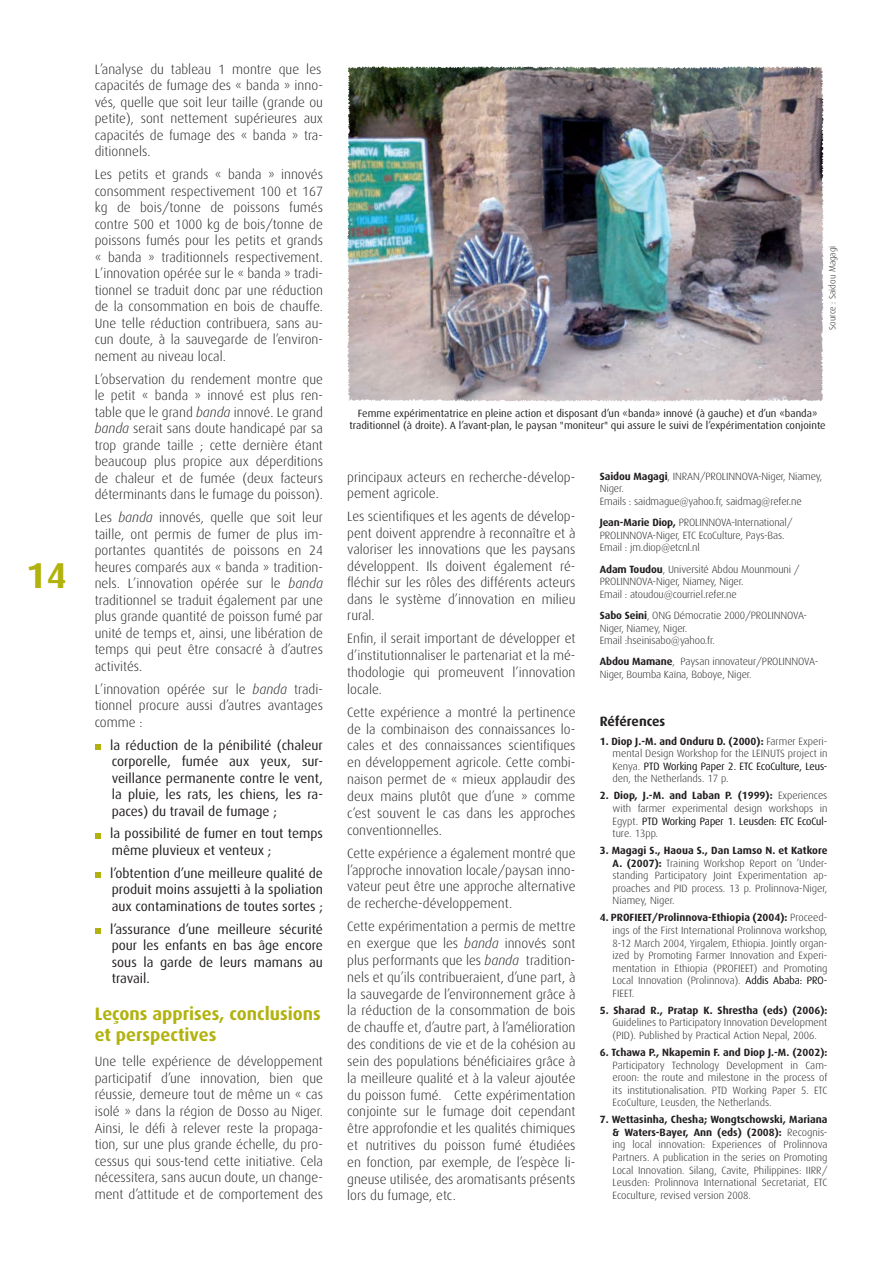
<style>
.page{position:relative;width:893px;height:1263px;background:#fff}
.page>*{position:absolute;margin:0;border:0;box-sizing:border-box;transform-origin:0 0}
.t1{font:700 36px "Dax";color:#b2b20e}
.petitTitre{font:700 18px/21.6px "Dax";color:#b2b20e}
.t2{font:300 13.5px/16.5px "Dax";color:#231f20;text-align:justify}
.t3{font:13.5px/16.5px "Dax";color:#231f20;text-align:justify}
.t4{font:700 13.5px "Dax";letter-spacing:-.01em;color:#231f20}
.texte_référence{font:300 10.5px/12.6px "Dax";color:#231f20;text-align:justify}
.texte_Adresse{font:300 10.5px/12.6px "Dax";letter-spacing:-.01em;color:#231f20}
.legend_texte{font:10.5px/12.6px "Dax";color:#231f20;text-align:center}
.Légende{font:300 9px "Dax";color:#231f20}
.s1{font-style:italic}
.s2{font-weight:700}
</style>
<div class="page">
<img style="left:349px;top:68px;width:472px;height:331px">
<img style="left:821px;top:68px;width:3px;height:331px">
<img style="left:349px;top:399px;width:474px;height:3px">
<svg style="left:95px;top:744px;width:5px;height:5px"></svg>
<svg style="left:95px;top:833px;width:5px;height:5px"></svg>
<svg style="left:95px;top:872px;width:5px;height:5px"></svg>
<svg style="left:95px;top:928px;width:5px;height:5px"></svg>
<img style="left:349px;top:66px;width:473px;height:2px">
<img style="left:347px;top:67px;width:2px;height:328px">
<p class="t1" style="left:26px;top:554px;width:42px">14</p>
<p class="t2" style="left:95px;top:61px;width:230px">L’analyse du tableau 1 montre que les capacités de fumage des « banda » inno&shy;vés, quelle que soit leur taille (grande ou petite), sont nettement supérieures aux capacités de fumage des « banda » tra&shy;ditionnels.</p>
<p class="t2" style="left:95px;top:166px;width:230px">Les petits et grands « banda » innovés consomment respectivement 100 et 167 kg de bois/tonne de poissons fumés contre 500 et 1000 kg de bois/tonne de poissons fumés pour les petits et grands « banda » traditionnels respectivement.<br>L’innovation opérée sur le « banda » tradi&shy;tionnel se traduit donc par une réduction de la consommation en bois de chauffe.<br>Une telle réduction contribuera, sans au&shy;cun doute, à la sauvegarde de l’environ&shy;nement au niveau local.</p>
<p class="t2" style="left:95px;top:371px;width:230px">L’observation du rendement montre que le petit « banda » innové est plus ren&shy;table que le grand <span class="s1">banda</span> innové. Le grand <span class="s1">banda</span> serait sans doute handicapé par sa trop grande taille ; cette dernière étant beaucoup plus propice aux déperditions de chaleur et de fumée (deux facteurs déterminants dans le fumage du poisson).</p>
<p class="t2" style="left:95px;top:509px;width:230px">Les <span class="s1">banda</span> innovés, quelle que soit leur taille, ont permis de fumer de plus im&shy;portantes quantités de poissons en 24 heures comparés aux « banda » tradition&shy;nels. L’innovation opérée sur le <span class="s1">banda </span>traditionnel se traduit également par une plus grande quantité de poisson fumé par unité de temps et, ainsi, une libération de temps qui peut être consacré à d’autres activités.</p>
<p class="t2" style="left:95px;top:681px;width:230px">L’innovation opérée sur le <span class="s1">banda</span> tradi&shy;tionnel procure aussi d’autres avantages comme :</p>
<p class="t3" style="left:110px;top:736px;width:214px">la réduction de la pénibilité (chaleur corporelle, fumée aux yeux, sur&shy;veillance permanente contre le vent, la pluie, les rats, les chiens, les ra&shy;paces) du travail de fumage ;</p>
<p class="t3" style="left:110px;top:825px;width:214px">la possibilité de fumer en tout temps même pluvieux et venteux ;</p>
<p class="t3" style="left:110px;top:864px;width:214px">l’obtention d’une meilleure qualité de produit moins assujetti à la spoliation aux contaminations de toutes sortes ;</p>
<p class="t3" style="left:110px;top:920px;width:214px">l’assurance d’une meilleure sécurité pour les enfants en bas âge encore sous la garde de leurs mamans au travail.</p>
<p class="petitTitre" style="left:95px;top:1002px;width:227px">Leçons apprises, conclusions et perspectives</p>
<p class="t2" style="left:95px;top:1053px;width:230px">Une telle expérience de développement participatif d’une innovation, bien que réussie, demeure tout de même un « cas isolé » dans la région de Dosso au Niger.<br>Ainsi, le défi à relever reste la propaga&shy;tion, sur une plus grande échelle, du pro&shy;cessus qui sous-tend cette initiative. Cela nécessitera, sans aucun doute, un change&shy;ment d’attitude et de comportement des</p>
<p class="Légende" style="left:827px;top:330px;width:86px;rotate:-90deg">Source : Saidou Magagi</p>
<p class="legend_texte" style="left:349px;top:407px;width:477px">Femme expérimentatrice en pleine action et disposant d’un «banda» innové (à gauche) et d’un «banda» traditionnel (à droite). A l’avant-plan, le paysan "moniteur" qui assure le suivi de l’expérimentation conjointe</p>
<p class="t2" style="left:347px;top:469px;width:230px">principaux acteurs en recherche-dévelop&shy;pement agricole.</p>
<p class="t2" style="left:347px;top:508px;width:230px">Les scientifiques et les agents de dévelop&shy;pent doivent apprendre à reconnaître et à valoriser les innovations que les paysans développent. Ils doivent également ré&shy;fléchir sur les rôles des différents acteurs dans le système d’innovation en milieu rural.</p>
<p class="t2" style="left:347px;top:630px;width:230px">Enfin, il serait important de développer et d’institutionnaliser le partenariat et la mé&shy;thodologie qui promeuvent l’innovation locale.</p>
<p class="t2" style="left:347px;top:703px;width:230px">Cette expérience a montré la pertinence de la combinaison des connaissances lo&shy;cales et des connaissances scientifiques en développement agricole. Cette combi&shy;naison permet de « mieux applaudir des deux mains plutôt que d’une » comme c’est souvent le cas dans les approches conventionnelles.</p>
<p class="t2" style="left:347px;top:844px;width:230px">Cette expérience a également montré que l’approche innovation locale/paysan inno&shy;vateur peut être une approche alternative de recherche-développement.</p>
<p class="t2" style="left:347px;top:918px;width:230px">Cette expérimentation a permis de mettre en exergue que les <span class="s1">banda</span> innovés sont plus performants que les <span class="s1">banda</span> tradition&shy;nels et qu’ils contribueraient, d’une part, à la sauvegarde de l’environnement grâce à la réduction de la consommation de bois de chauffe et, d’autre part, à l’amélioration des conditions de vie et de la cohésion au sein des populations bénéficiaires grâce à la meilleure qualité et à la valeur ajoutée du poisson fumé. Cette expérimentation conjointe sur le fumage doit cependant être approfondie et les qualités chimiques et nutritives du poisson fumé étudiées en fonction, par exemple, de l’espèce li&shy;gneuse utilisée, des aromatisants présents lors du fumage, etc.</p>
<p class="texte_Adresse" style="left:599px;top:470px;width:224px"><span class="s2">Saidou Magagi</span>, INRAN/PROLINNOVA-Niger, Niamey,<br>Niger.</p>
<p class="texte_Adresse" style="left:599px;top:495px;width:203px">Emails : saidmague@yahoo.fr, saidmag@refer.ne</p>
<p class="texte_Adresse" style="left:599px;top:516px;width:194px"><span class="s2">Jean-Marie Diop,</span> PROLINNOVA-International/<br>PROLINNOVA-Niger, ETC EcoCulture, Pays-Bas.</p>
<p class="texte_Adresse" style="left:599px;top:541px;width:101px">Email : jm.diop@etcnl.nl</p>
<p class="texte_Adresse" style="left:599px;top:562px;width:201px"><span class="s2">Adam Toudou</span>, Université Abdou Mounmouni /<br>PROLINNOVA-Niger, Niamey, Niger.</p>
<p class="texte_Adresse" style="left:599px;top:588px;width:138px">Email : atoudou@courriel.refer.ne</p>
<p class="texte_Adresse" style="left:599px;top:609px;width:209px"><span class="s2">Sabo Seini</span>, ONG Démocratie 2000/PROLINNOVA-<br>Niger, Niamey, Niger.</p>
<p class="texte_Adresse" style="left:599px;top:634px;width:116px">Email :hseinisabo@yahoo.fr.</p>
<p class="texte_Adresse" style="left:599px;top:655px;width:220px"><span class="s2">Abdou Mamane</span>, Paysan innovateur/PROLINNOVA-<br>Niger, Boumba Kaïna, Boboye, Niger.</p>
<p class="t4" style="left:599px;top:713px;width:67px">Références</p>
<p class="texte_référence" style="left:612px;top:734px;width:216px;text-indent:-13px"><span class="s2">1. Diop J.-M. and Onduru D. (2000):</span> Farmer Experi&shy;mental Design Workshop for the LEINUTS project in Kenya. PTD Working Paper 2. ETC EcoCulture, Leus&shy;den, the Netherlands. 17 p.</p>
<p class="texte_référence" style="left:612px;top:789px;width:216px;text-indent:-13px"><span class="s2">2. Diop, J.-M. and Laban P. (1999):</span> Experiences with farmer experimental design workshops in Egypt. PTD Working Paper 1. Leusden: ETC EcoCul&shy;ture. 13pp.</p>
<p class="texte_référence" style="left:612px;top:844px;width:216px;text-indent:-13px"><span class="s2">3. Magagi S., Haoua S., Dan Lamso N. et Katkore A. (2007):</span> Training Workshop Report on ’Under&shy;standing Participatory Joint Experimentation ap&shy;proaches and PID process. 13 p. Prolinnova-Niger, Niamey, Niger.</p>
<p class="texte_référence" style="left:612px;top:911px;width:216px;text-indent:-13px"><span class="s2">4. PROFIEET/Prolinnova-Ethiopia (2004):</span> Proceed&shy;ings of the First International Prolinnova workshop, 8-12 March 2004, Yirgalem, Ethiopia. Jointly organ&shy;ized by Promoting Farmer Innovation and Experi&shy;mentation in Ethiopia (PROFIEET) and Promoting Local Innovation (Prolinnova). Addis Ababa: PRO-FIEET.</p>
<p class="texte_référence" style="left:612px;top:1003px;width:216px;text-indent:-13px"><span class="s2">5. Sharad R., Pratap K. Shrestha (eds) (2006):<br></span>Guidelines to Participatory Innovation Development (PID). Published by Practical Action Nepal, 2006.</p>
<p class="texte_référence" style="left:612px;top:1045px;width:216px;text-indent:-13px"><span class="s2">6. Tchawa P., Nkapemin F. and Diop J.-M. (2002):<br></span>Participatory Technology Development in Cam&shy;eroon: the route and milestone in the process of its institutionalisation. PTD Working Paper 5. ETC EcoCulture, Leusden, the Netherlands.</p>
<p class="texte_référence" style="left:612px;top:1113px;width:216px;text-indent:-13px"><span class="s2">7. Wettasinha, Chesha; Wongtschowski, Mariana &amp; Waters-Bayer, Ann (eds) (2008):</span> Recognis&shy;ing local innovation: Experiences of Prolinnova Partners. A publication in the series on Promoting Local Innovation. Silang, Cavite, Philippines: IIRR/ Leusden: Prolinnova International Secretariat, ETC Ecoculture, revised version 2008.</p>
</div>
